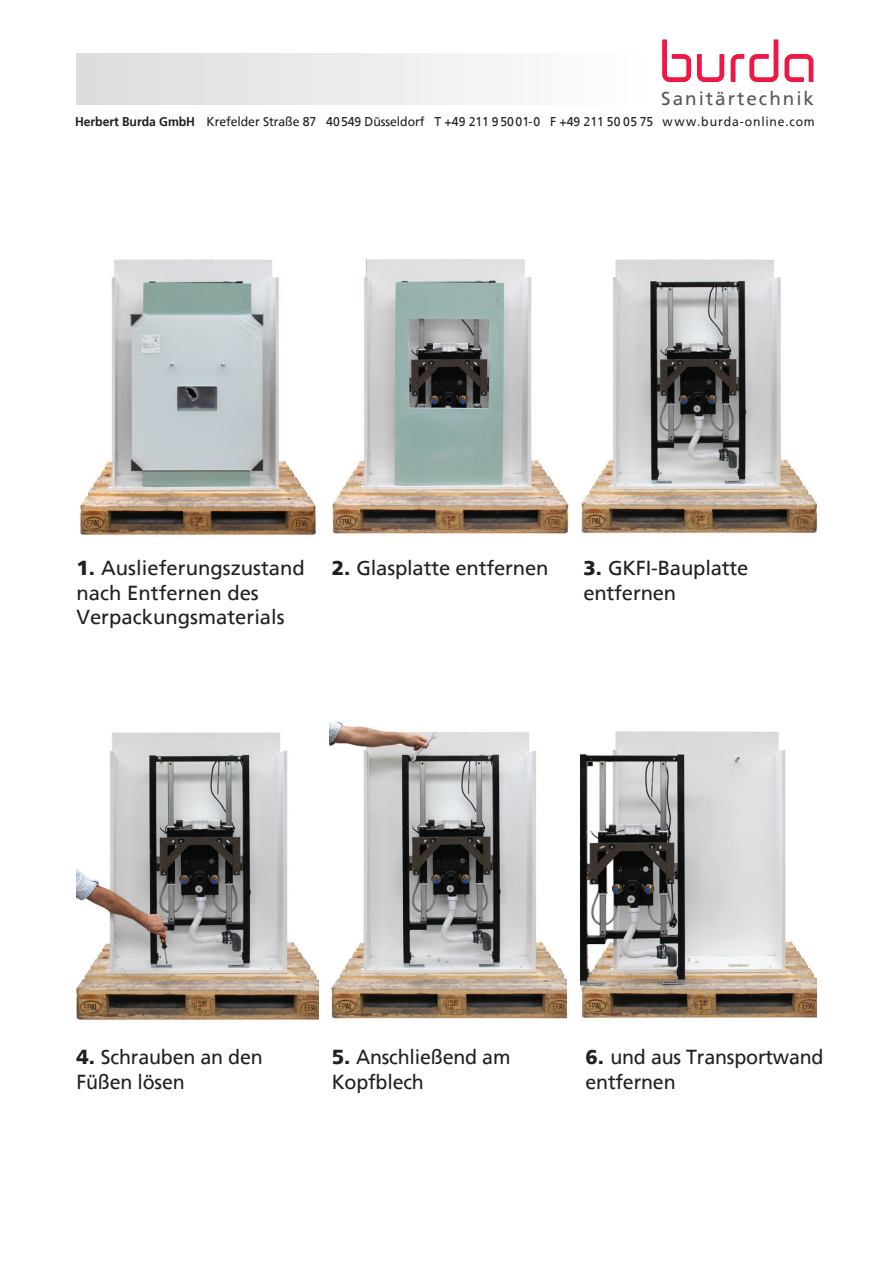
<style>
.page{position:relative;width:893px;height:1263px;background:#fff}
.page>*{position:absolute;margin:0;border:0;box-sizing:border-box;transform-origin:0 0}
.t1{font:20.25px/24.3px "Frutiger";letter-spacing:-.01em;color:#231f20}
.t2{font:18.9px "Frutiger";letter-spacing:.105em;color:#57585a}
.t3{font:12.75px "Frutiger";letter-spacing:-.005em;color:#231f20;scale:.96 1}
.s1{font-weight:700}
.s2{font-weight:900}
</style>
<div class="page">
<img style="left:80px;top:259px;width:236px;height:276px">
<img style="left:77px;top:732px;width:242px;height:288px">
<img style="left:332px;top:258px;width:236px;height:276px">
<img style="left:329px;top:722px;width:238px;height:297px">
<img style="left:581px;top:259px;width:236px;height:275px">
<img style="left:580px;top:731px;width:237px;height:287px">
<div style="left:77px;top:54px;width:578px;height:51px;background:linear-gradient(to right,#dbdcde,#fff)"></div>
<svg style="left:697px;top:54px;width:27px;height:28px"></svg>
<svg style="left:662px;top:39px;width:29px;height:43px"></svg>
<svg style="left:731px;top:39px;width:47px;height:43px"></svg>
<svg style="left:784px;top:54px;width:29px;height:28px"></svg>
<p class="t2" style="left:661px;top:88px;width:154px">Sanitärtechnik</p>
<p class="t3" style="left:75px;top:114px;width:772px"><span class="s1">Herbert Burda GmbH</span> Krefelder Straße 87 40549 Düsseldorf T +49 211 95001-0 F +49 211 50 05 75 w ww.burda-online.com</p>
<p class="t1" style="left:77px;top:556px;width:230px"><span class="s2">1.</span> Auslieferungszustand nach Entfernen des<br>Verpackungsmaterials</p>
<p class="t1" style="left:332px;top:556px;width:218px"><span class="s2">2.</span> Glasplatte entfernen</p>
<p class="t1" style="left:583px;top:556px;width:167px"><span class="s2">3.</span> GKFI-Bauplatte entfernen</p>
<p class="t1" style="left:77px;top:1045px;width:188px"><span class="s2">4.</span> Schrauben an den<br>Füßen lösen</p>
<p class="t1" style="left:332px;top:1045px;width:180px"><span class="s2">5.</span> Anschließend am<br>Kopfblech</p>
<p class="t1" style="left:585px;top:1045px;width:240px"><span class="s2">6.</span> und aus Transportwand entfernen</p>
</div>
